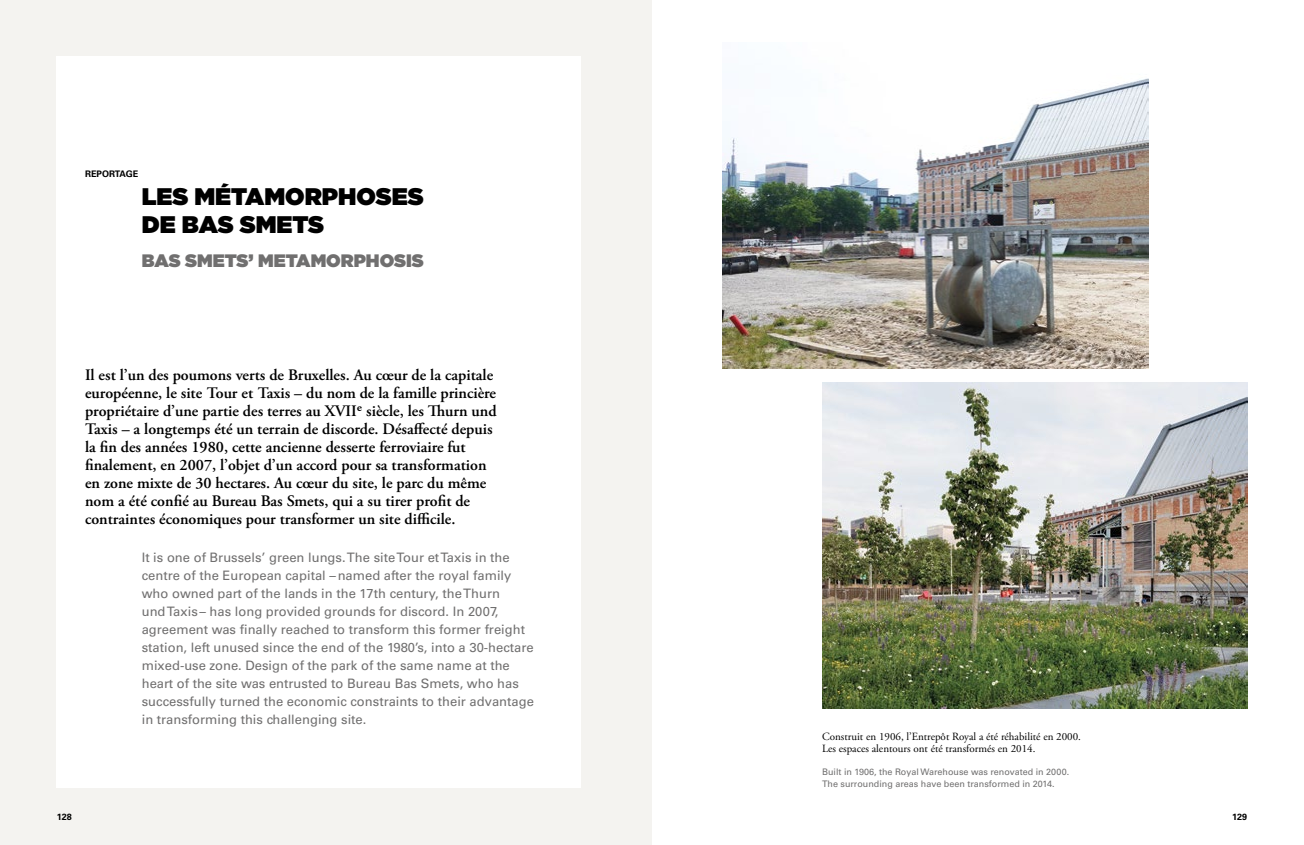
<style>
.page{position:relative;width:1304px;height:845px;background:#fff}
.page>*{position:absolute;margin:0;border:0;box-sizing:border-box;transform-origin:0 0}
.t1{font:900 24px/28px "Gotham";color:#000}
.t2{font:900 18px "Gotham";color:#706f6f}
.t3{font:600 16px/18px "Adobe Garamond Pro";color:#000}
.t4{font:13px/18px "Univers LT Std";color:#706f6f}
.t5{font:11px/12.5px "Adobe Garamond Pro";color:#000}
.t6{font:9px/12.5px "Univers LT Std";color:#706f6f}
.t7{font:700 9px "Univers LT Std";color:#000}
</style>
<div class="page">
<div style="left:0;top:0;width:652px;height:845px;background:#f4f3f0"></div>
<div style="left:57px;top:57px;width:524px;height:731px;background:#fff"></div>
<img style="left:723px;top:78px;width:425px;height:291px">
<img style="left:822px;top:383px;width:425px;height:326px">
<p class="t7" style="left:85px;top:168px;width:55px">REPORTAGE</p>
<h1 class="t1" style="left:142px;top:182px;width:283px">LES MÉTAMORPHOSES<br>DE BAS SMETS</h1>
<h2 class="t2" style="left:142px;top:248px;width:284px">BAS SMETS’ METAMORPHOSIS</h2>
<p class="t3" style="left:85px;top:366px;width:413px">Il est l’un des poumons verts de Bruxelles. Au cœur de la capitale européenne, le site Tour et Taxis – du nom de la famille princière propriétaire d’une partie des terres au XVIIe siècle, les Thurn und Taxis – a longtemps été un terrain de discorde. Désaffecté depuis la fin des années 1980, cette ancienne desserte ferroviaire fut finalement, en 2007, l’objet d’un accord pour sa transformation en zone mixte de 30 hectares. Au cœur du site, le parc du même nom a été confié au Bureau Bas Smets, qui a su tirer profit de contraintes économiques pour transformer un site difficile.</p>
<p class="t4" style="left:142px;top:549px;width:394px">It is one of Brussels’ green lungs. The site Tour et Taxis in the centre of the European capital –named after the royal family who owned part of the lands in the 17th century, the Thurn<br>und Taxis – has long provided grounds for discord. In 2007, agreement was finally reached to transform this former freight station, left unused since the end of the 1980’s, into a 30-hectare mixed-use zone. Design of the park of the same name at the heart of the site was entrusted to Bureau Bas Smets, who has successfully turned the economic constraints to their advantage in transforming this challenging site.</p>
<p class="t5" style="left:822px;top:730px;width:260px">Construit en 1906, l’Entrepôt Royal a été réhabilité en 2000.<br>Les espaces alentours ont été transformés en 2014.</p>
<p class="t6" style="left:822px;top:765px;width:249px">Built in 1906, the Royal Warehouse was renovated in 2000.<br>The surrounding areas have been transformed in 2014.</p>
<p class="t7" style="left:57px;top:812px;width:17px">128</p>
<p class="t7" style="left:1232px;top:812px;width:17px">129</p>
</div>
